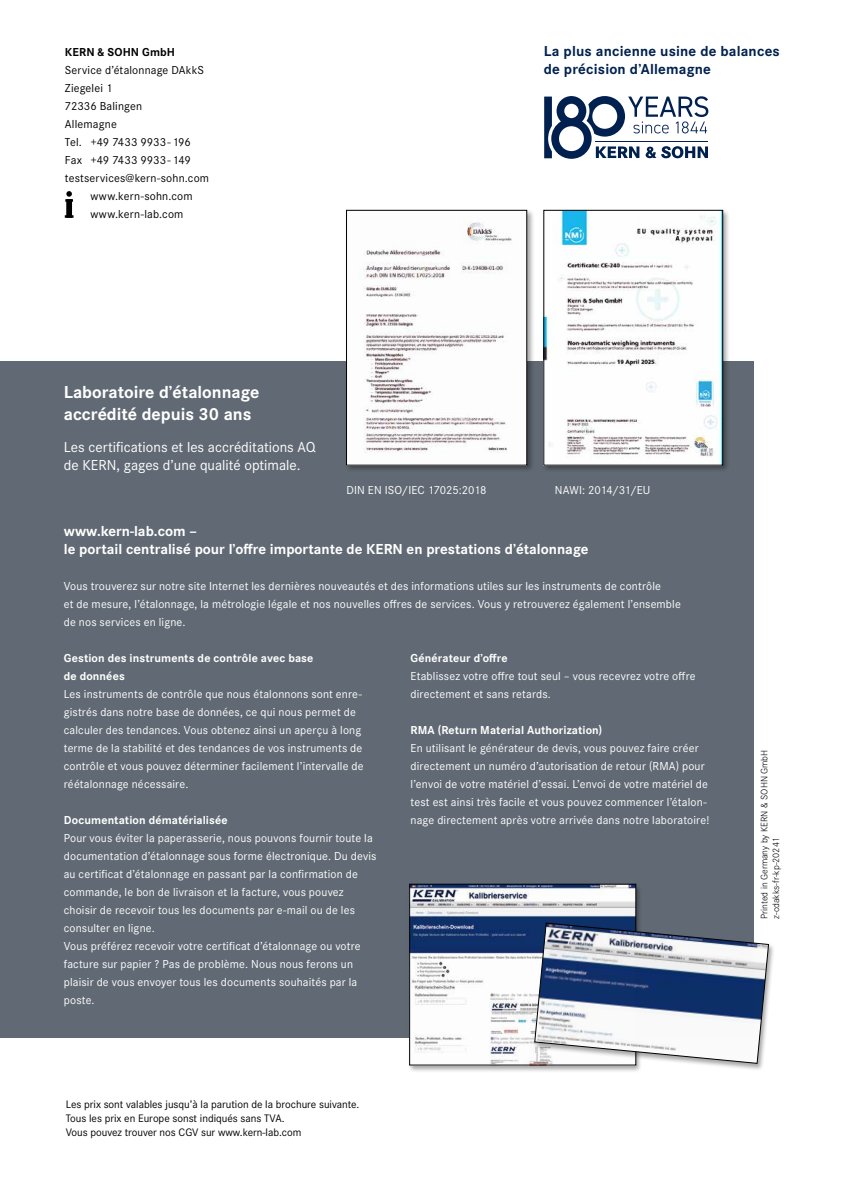
<style>
.page{position:relative;width:851px;height:1191px;background:#fff}
.page>*{position:absolute;margin:0;border:0;box-sizing:border-box;transform-origin:0 0}
.t1{font:700 18px/21.8px "Corporate S Pro";color:#fff}
.t2{font:700 15px/18px "Corporate S Pro";color:#fff}
.t3{font:15px/18px "Corporate S Pro";color:#fff}
.t4{font:700 15px/18px "Corporate S Pro";letter-spacing:.01em;color:#00214f}
.t5{font:12px/18px "Corporate S Pro";letter-spacing:.015em;color:#fff}
.t6{font:12px "Corporate S Pro";letter-spacing:.015em;color:#000}
.t7{font:700 12px/18px "Corporate S Pro";letter-spacing:.01em;color:#fff}
.t8{font:12px "Corporate S Pro";letter-spacing:-.01em;color:#000}
.t9{font:12px "Corporate S Pro";letter-spacing:-.01em;color:#fff}
.t10{font:700 12px "Corporate S Pro";letter-spacing:.01em;color:#000}
.t11{font:11.25px/14.2px "Corporate S Pro";letter-spacing:-.005em;color:#000}
.t12{font:300 9.75px/11.7px "Corporate S Pro";color:#000}
</style>
<div class="page">
<div style="left:0;top:361px;width:753px;height:677px;background:#616a74"></div>
<div style="left:407px;top:883px;width:235px;height:190px;background:#000;opacity:.35"></div>
<img style="left:411px;top:886px;width:222px;height:177px">
<div style="left:409px;top:884px;width:226px;height:181px;border:1px solid #000"></div>
<div style="left:532px;top:922px;width:242px;height:149px;background:#000;opacity:.35"></div>
<svg style="left:534px;top:923px;width:234px;height:140px"></svg>
<div style="left:344px;top:208px;width:190px;height:265px;background:#000;opacity:.35"></div>
<img style="left:348px;top:212px;width:177px;height:251px">
<div style="left:346px;top:210px;width:181px;height:255px;border:1px solid #000"></div>
<div style="left:542px;top:208px;width:188px;height:265px;background:#000;opacity:.35"></div>
<img style="left:545px;top:212px;width:175px;height:251px">
<svg style="left:544px;top:96px;width:164px;height:63px"></svg>
<svg style="left:65px;top:191px;width:8px;height:27px"></svg>
<p class="t10" style="left:65px;top:42px;width:112px">KERN &amp; SOHN GmbH</p>
<p class="t6" style="left:65px;top:61px;width:141px">Service d’étalonnage DAkkS</p>
<p class="t6" style="left:65px;top:79px;width:49px">Ziegelei 1</p>
<p class="t6" style="left:65px;top:97px;width:79px">72336 Balingen</p>
<p class="t6" style="left:65px;top:115px;width:53px">Allemagne</p>
<p class="t8" style="left:65px;top:133px;width:127px">Tel. +49 7433 9933 - 196</p>
<p class="t6" style="left:65px;top:151px;width:127px">Fax +49 7433 9933 - 149</p>
<p class="t6" style="left:65px;top:169px;width:146px">testservices@kern-sohn.com</p>
<p class="t6" style="left:90px;top:187px;width:104px">www.kern-sohn.com</p>
<p class="t6" style="left:90px;top:205px;width:94px">www.kern-lab.com</p>
<p class="t4" style="left:543px;top:41px;width:237px">La plus ancienne usine de balances de précision d’Allemagne</p>
<h1 class="t1" style="left:64px;top:379px;width:197px">Laboratoire d’étalonnage accrédité depuis 30 ans</h1>
<p class="t3" style="left:64px;top:437px;width:253px">Les certifications et les accréditations AQ de KERN, gages d’une qualité optimale.</p>
<p class="t5" style="left:346px;top:480px;width:142px">DIN EN ISO/IEC 17025:2018</p>
<p class="t9" style="left:555px;top:481px;width:97px">NAWI: 2014/31/EU</p>
<p class="t2" style="left:64px;top:521px;width:526px">www.kern-lab.com –<br>le portail centralisé pour l’offre importante de KERN en prestations d’étalonnage</p>
<p class="t5" style="left:64px;top:576px;width:618px">Vous trouverez sur notre site Internet les dernières nouveautés et des informations utiles sur les instruments de contrôle<br>et de mesure, l’étalonnage, la métrologie légale et nos nouvelles offres de services. Vous y retrouverez également l’ensemble de nos services en ligne.</p>
<p class="t7" style="left:64px;top:648px;width:251px">Gestion des instruments de contrôle avec base de données</p>
<p class="t5" style="left:64px;top:684px;width:301px">Les instruments de contrôle que nous étalonnons sont enre&shy;gistrés dans notre base de données, ce qui nous permet de calculer des tendances. Vous obtenez ainsi un aperçu à long terme de la stabilité et des tendances de vos instruments de contrôle et vous pouvez déterminer facilement l’intervalle de réétalonnage nécessaire.</p>
<p class="t7" style="left:64px;top:810px;width:165px">Documentation dématérialisée</p>
<p class="t5" style="left:64px;top:828px;width:314px">Pour vous éviter la paperasserie, nous pouvons fournir toute la documentation d’étalonnage sous forme électronique. Du devis au certificat d’étalonnage en passant par la confirmation de commande, le bon de livraison et la facture, vous pouvez choisir de recevoir tous les documents par e-mail ou de les consulter en ligne.<br>Vous préférez recevoir votre certificat d’étalonnage ou votre facture sur papier ? Pas de problème. Nous nous ferons un plaisir de vous envoyer tous les documents souhaités par la poste.</p>
<p class="t7" style="left:410px;top:648px;width:99px">Générateur d’offre</p>
<p class="t5" style="left:410px;top:666px;width:286px">Etablissez votre offre tout seul – vous recevrez votre offre directement et sans retards.</p>
<p class="t7" style="left:410px;top:720px;width:193px">RMA (Return Material Authorization)</p>
<p class="t5" style="left:410px;top:738px;width:300px">En utilisant le générateur de devis, vous pouvez faire créer directement un numéro d’autorisation de retour (RMA) pour l’envoi de votre matériel d’essai. L’envoi de votre matériel de test est ainsi très facile et vous pouvez commencer l’étalon&shy;nage directement après votre arrivée dans notre laboratoire!</p>
<p class="t11" style="left:66px;top:1096px;width:295px">Les prix sont valables jusqu’à la parution de la brochure suivante.<br>Tous les prix en Europe sonst indiqués sans TVA.<br>Vous pouvez trouver nos CGV sur www.kern-lab.com</p>
<p class="t12" style="left:757px;top:919px;width:171px;rotate:-90deg">Printed in Germany by KERN &amp; SOHN GmbH z-cdakks-fr-kp-20241</p>
</div>
